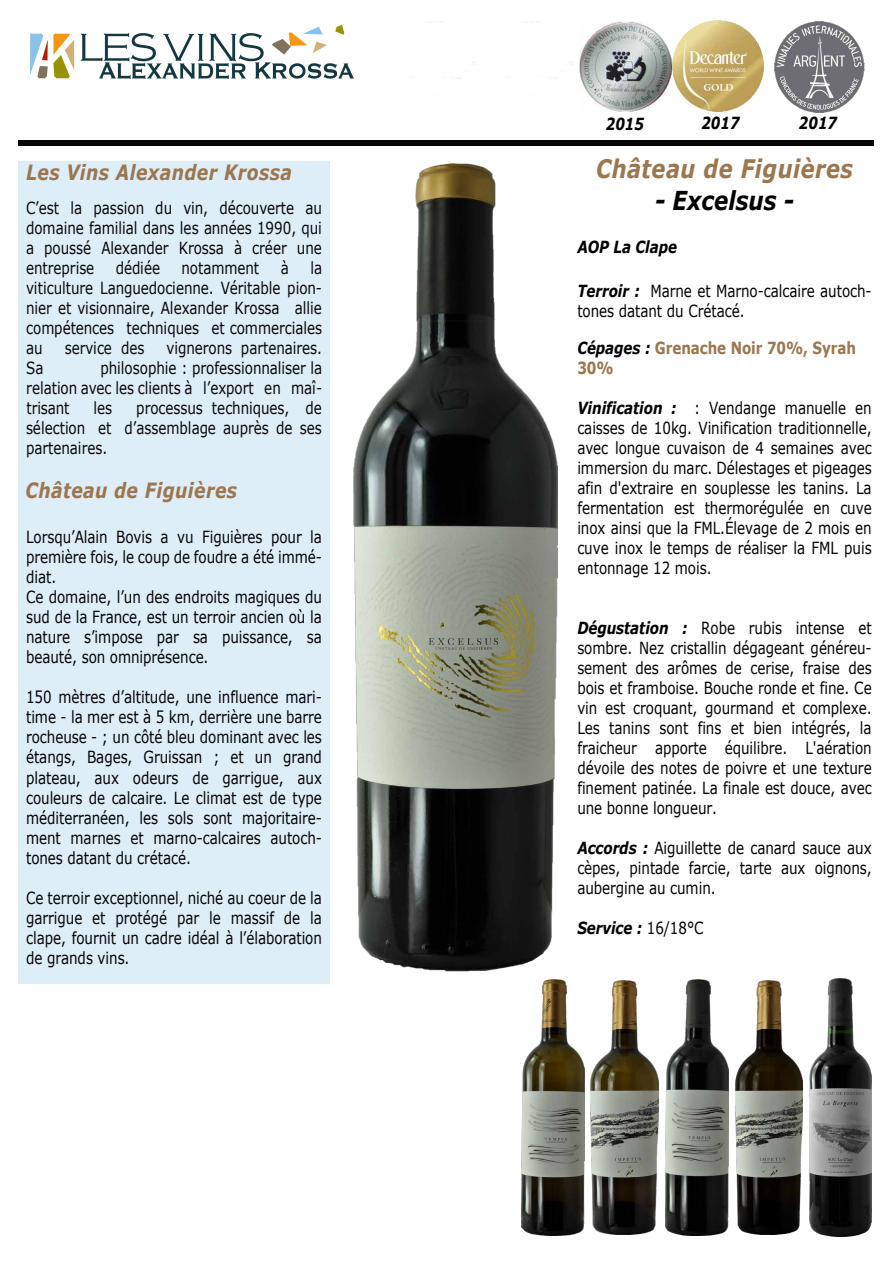
<style>
.page{position:relative;width:893px;height:1263px;background:#fff}
.page>*{position:absolute;margin:0;border:0;box-sizing:border-box;transform-origin:0 0}
.t1{font:italic 700 26.1px "Verdana";color:#020202;scale:.82 1}
.t2{font:italic 700 25.5px "Verdana";letter-spacing:.025em;color:#9b764e;scale:.82 1}
.t3{font:italic 700 21px "Verdana";letter-spacing:.025em;color:#9b764e;scale:.82 1}
.t4{font:16.65px/20px "Verdana";letter-spacing:-.005em;color:#020202;text-align:justify;scale:.81 1}
.t5{font:16.65px/20px "Verdana";color:#070707;text-align:justify;scale:.81 1}
.t6{font:700 16.65px/20px "Verdana";letter-spacing:-.005em;color:#9b764e;scale:.81 1}
.t7{font:italic 700 16.65px "Verdana";letter-spacing:-.005em;color:#020202;scale:.81 1}
.t8{font:italic 700 16.65px "Verdana";letter-spacing:-.005em;color:#000;scale:.81 1}
.s1{font-weight:700;font-style:italic}
.s2{font-style:italic;color:#020202}
.s3{font-weight:400;font-style:normal}
</style>
<div class="page">
<div style="left:18px;top:161px;width:312px;height:823px;background:#deeef9"></div>
<img style="left:354px;top:163px;width:204px;height:809px">
<img style="left:736px;top:980px;width:66px;height:255px">
<img style="left:810px;top:978px;width:61px;height:259px">
<img style="left:666px;top:980px;width:62px;height:255px">
<img style="left:590px;top:980px;width:69px;height:255px">
<img style="left:522px;top:980px;width:62px;height:255px">
<img style="left:30px;top:25px;width:323px;height:53px">
<div style="left:18px;top:140px;width:855px;height:5px;background:#050505"></div>
<img style="left:579px;top:22px;width:92px;height:89px">
<img style="left:673px;top:21px;width:91px;height:91px">
<img style="left:774px;top:21px;width:91px;height:92px">
<p class="t3" style="left:26px;top:157px;width:326px">Les Vins Alexander Krossa</p>
<p class="t5" style="left:26px;top:198px;width:367px">C’est la passion du vin, découverte au domaine familial dans les années 1990, qui a poussé Alexander Krossa à créer une entreprise</p>
<p class="t5" style="left:116px;top:258px;width:56px">dédiée</p>
<p class="t5" style="left:182px;top:258px;width:97px">notamment</p>
<p class="t5" style="left:281px;top:258px;width:12px">à</p>
<p class="t5" style="left:26px;top:258px;width:367px;text-indent:284px">la viticulture Languedocienne. Véritable pion&shy;nier et visionnaire, Alexander Krossa allie compétences techniques et commerciales au</p>
<p class="t5" style="left:65px;top:338px;width:100px">service des</p>
<p class="t5" style="left:166px;top:338px;width:194px">vignerons partenaires.</p>
<p class="t5" style="left:26px;top:358px;width:367px;text-indent:74px">philosophie : professionnaliser la relation avec les clients à l’export en maî&shy;trisant</p>
<p class="t5" style="left:26px;top:358px;width:23px">Sa</p>
<p class="t5" style="left:26px;top:398px;width:367px;text-indent:110px">processus techniques, de sélection et d’assemblage auprès de ses partenaires.</p>
<p class="t5" style="left:94px;top:398px;width:25px">les</p>
<p class="t3" style="left:26px;top:475px;width:260px">Château de Figuières</p>
<p class="t4" style="left:26px;top:527px;width:367px;text-align:left">Lorsqu’Alain Bovis a vu Figuières pour la première fois, le coup de foudre a été immé&shy;diat.<br>Ce domaine, l’un des endroits magiques du sud de la France, est un terroir ancien où la nature s’impose par sa puissance, sa beauté, son omniprésence.</p>
<p class="t4" style="left:26px;top:687px;width:367px">150 mètres d’altitude, une influence mari&shy;time - la mer est à 5 km, derrière une barre rocheuse - ; un côté bleu dominant avec les étangs, Bages, Gruissan ; et un grand plateau, aux odeurs de garrigue, aux couleurs de calcaire. Le climat est de type méditerranéen, les sols sont majoritaire&shy;ment marnes et marno-calcaires autoch&shy;tones datant du crétacé.</p>
<p class="t4" style="left:26px;top:887px;width:367px">Ce terroir exceptionnel, niché au coeur de la garrigue et protégé par le massif de la clape, fournit un cadre idéal à l’élaboration de grands vins.</p>
<p class="t7" style="left:606px;top:112px;width:49px">2015</p>
<p class="t7" style="left:701px;top:111px;width:49px">2017</p>
<p class="t7" style="left:799px;top:111px;width:49px">2017</p>
<h2 class="t2" style="left:596px;top:151px;width:315px">Château de Figuières</h2>
<h1 class="t1" style="left:655px;top:182px;width:171px">- Excelsus -</h1>
<p class="t8" style="left:577px;top:235px;width:125px">AOP La Clape</p>
<p class="t4" style="left:577px;top:280px;width:365px"><span class="s1">Terroir :</span> Marne et Marno-calcaire autoch&shy;tones datant du Crétacé.</p>
<p class="t6" style="left:577px;top:337px;width:345px"><span class="s2">Cépages :</span> Grenache Noir 70%, Syrah<br>30%</p>
<p class="t4" style="left:577px;top:398px;width:365px"><span class="s1">Vinification :</span> : Vendange manuelle en caisses de 10kg. Vinification traditionnelle, avec longue cuvaison de 4 semaines avec immersion du marc. Délestages et pigeages afin d'extraire en souplesse les tanins. La fermentation est thermorégulée en cuve inox ainsi que la FML.Élevage de 2 mois en cuve inox le temps de réaliser la FML puis entonnage 12 mois.</p>
<p class="t4" style="left:577px;top:618px;width:365px"><span class="s1">Dégustation :</span> Robe rubis intense et sombre. Nez cristallin dégageant généreu&shy;sement des arômes de cerise, fraise des bois et framboise. Bouche ronde et fine. Ce vin est croquant, gourmand et complexe.<br>Les tanins sont fins et bien intégrés, la fraicheur apporte équilibre. L'aération dévoile des notes de poivre et une texture finement patinée. La finale est douce, avec une bonne longueur.</p>
<p class="t4" style="left:577px;top:838px;width:365px"><span class="s1">Accords :</span> Aiguillette de canard sauce aux cèpes, pintade farcie, tarte aux oignons, aubergine au cumin.</p>
<p class="t7" style="left:577px;top:916px;width:157px">Service : <span class="s3">16/18°C</span></p>
</div>
